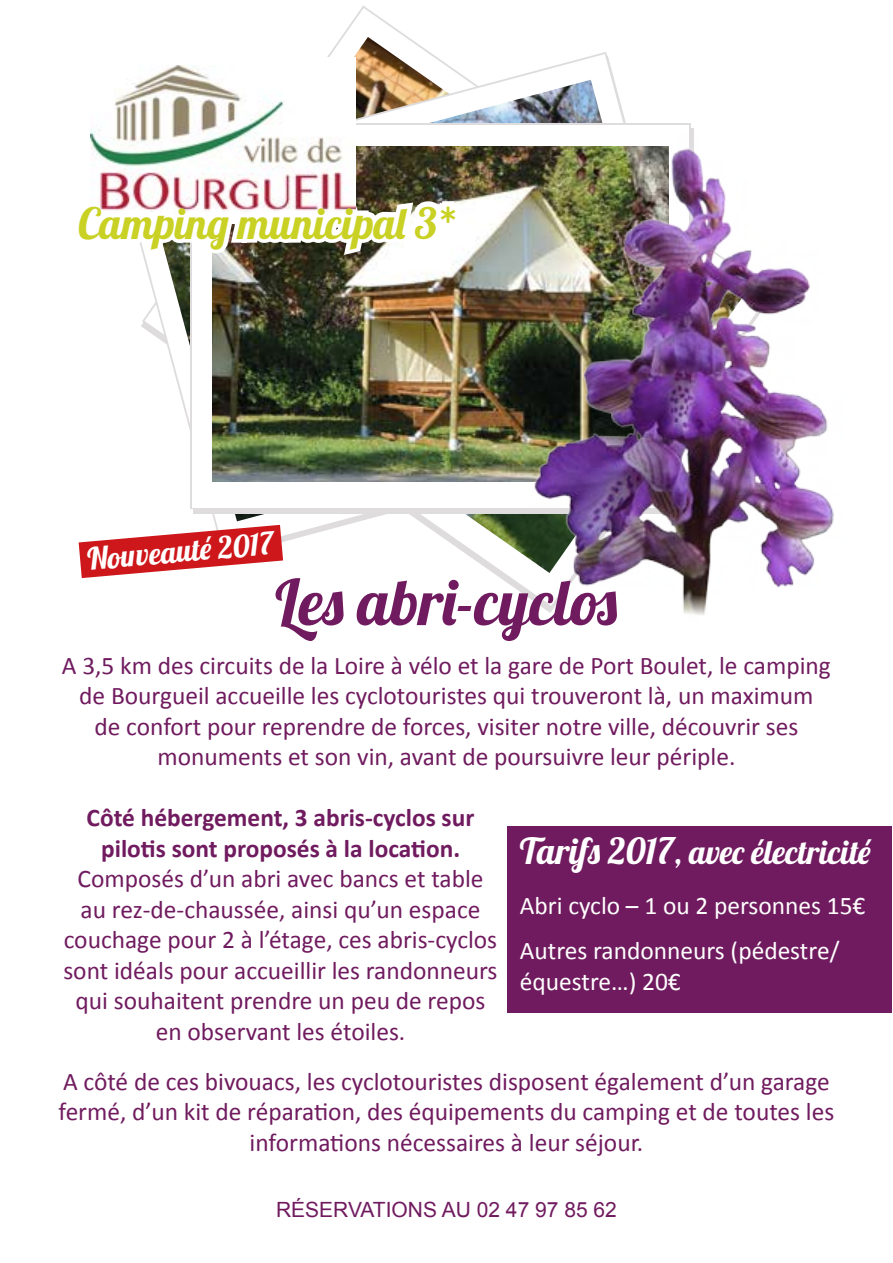
<style>
.page{position:relative;width:893px;height:1263px;background:#fff}
.page>*{position:absolute;margin:0;border:0;box-sizing:border-box;transform-origin:0 0}
.t1{font:63.45px "Lobster 1.4";color:#701b5f}
.t2{font:43.05px "Lobster 1.4";color:#c9d124}
.t3{font:33px "Lobster 1.4";color:#fff}
.t4{font:30.45px "Lobster 1.4";color:#fff}
.t5{font:25.35px/30.5px "Calibri";color:#701b5f;text-align:center}
.t6{font:25.35px/45px "Calibri";color:#fff}
.t7{font:700 25.35px/30.5px "Calibri";color:#701b5f;text-align:center}
.t8{font:21px "Arial";color:#701b5f}
.s1{font-size:36px}
</style>
<div class="page">
<svg style="left:141px;top:54px;width:553px;height:497px"></svg>
<img style="left:150px;top:80px;width:527px;height:441px">
<div style="left:192px;top:125px;width:497px;height:382px;background:#fff"></div>
<img style="left:212px;top:146px;width:294px;height:335px">
<svg style="left:79px;top:525px;width:204px;height:53px"></svg>
<img style="left:506px;top:134px;width:328px;height:481px">
<div style="left:507px;top:826px;width:385px;height:186px;background:#701b5f"></div>
<img style="left:140px;top:197px;width:328px;height:110px">
<div style="left:90px;top:57px;width:265px;height:167px;background:#fff"></div>
<img style="left:90px;top:66px;width:265px;height:145px">
<h2 class="t2" style="left:78px;top:196px;width:383px">Camping municipal 3*</h2>
<p class="t4" style="left:86px;top:540px;width:189px;rotate:-5deg">Nouv eauté 2017</p>
<h1 class="t1" style="left:275px;top:562px;width:344px">Les abri-cyclos</h1>
<p class="t5" style="left:62px;top:650px;width:770px">A 3,5 km des circuits de la Loire à vélo et la gare de Port Boulet, le camping de Bourgueil accueille les cyclotouristes qui trouveront là, un maximum<br>de confort pour reprendre de forces, visiter notre ville, découvrir ses monuments et son vin, avant de poursuivre leur périple.</p>
<p class="t7" style="left:87px;top:802px;width:389px">Côté hébergement, 3 abris-cyclos sur pilotis sont proposés à la location.</p>
<p class="t5" style="left:63px;top:864px;width:436px">Composés d’un abri avec bancs et table au rez-de-chaussée, ainsi qu’un espace couchage pour 2 à l’étage, ces abris-cyclos sont idéals pour accueillir les randonneurs qui souhaitent prendre un peu de repos en observant les étoiles.</p>
<p class="t5" style="left:59px;top:1066px;width:777px">A côté de ces bivouacs, les cyclotouristes disposent également d’un garage fermé, d’un kit de réparation, des équipements du camping et de toutes les informations nécessaires à leur séjour.</p>
<h3 class="t3" style="left:520px;top:831px;width:352px"><span class="s1">Tarifs 2017</span>, avec électricité</h3>
<p class="t6" style="left:520px;top:883px;width:347px">Abri cyclo – 1 ou 2 personnes 15€<br>Autres randonneurs (pédestre/</p>
<p class="t6" style="left:520px;top:959px;width:162px">équestre…) 20€</p>
<p class="t8" style="left:276px;top:1195px;width:342px">RÉSERVATIONS AU 02 47 97 85 62</p>
</div>
